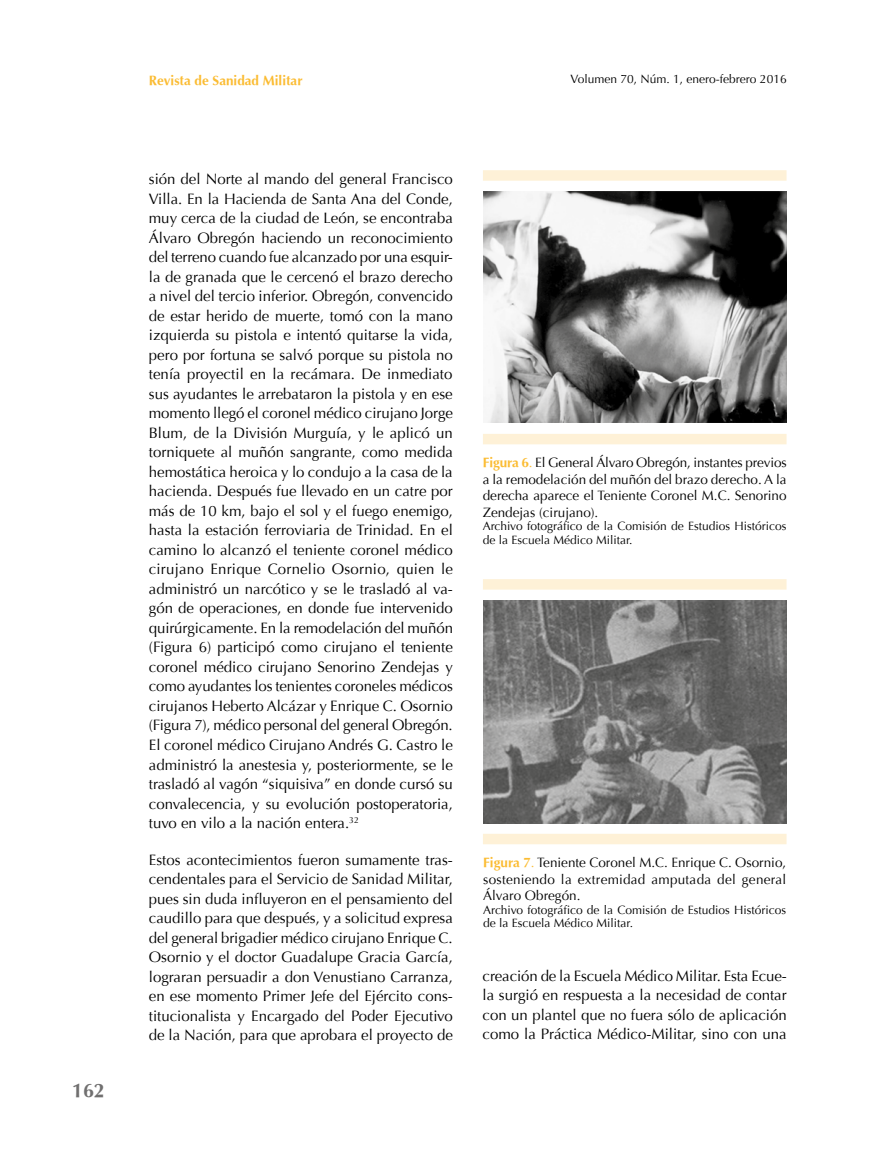
<style>
.page{position:relative;width:893px;height:1149px;background:#fff}
.page>*{position:absolute;margin:0;border:0;box-sizing:border-box;transform-origin:0 0}
.t1{font:700 19.5px "Optima";color:#706f6f}
.t2{font:15px/19.5px "Optima";color:#000;text-align:justify}
.t3{font:13.5px/16.5px "Optima";color:#000;text-align:justify}
.t4{font:700 13.5px "Optima";color:#fbbc33}
.t5{font:12px/13.5px "Optima";color:#000}
.s1{font-weight:700;color:#fbbc33}
.s2{color:#fbbc33}
</style>
<div class="page">
<div style="left:483px;top:433px;width:303px;height:11px;background:#fef1d7"></div>
<div style="left:483px;top:833px;width:303px;height:11px;background:#fef1d7"></div>
<div style="left:483px;top:170px;width:303px;height:11px;background:#fef1d7"></div>
<div style="left:483px;top:579px;width:303px;height:10px;background:#fef1d7"></div>
<img style="left:483px;top:191px;width:303px;height:231px">
<img style="left:484px;top:600px;width:303px;height:223px">
<h1 class="t1" style="left:72px;top:1079px;width:34px">162</h1>
<p class="t4" style="left:149px;top:72px;width:155px">Revista de Sanidad Militar</p>
<p class="t5" style="left:571px;top:72px;width:218px">Volumen 70, Núm. 1, enero-febrero 2016</p>
<p class="t2" style="left:149px;top:169px;width:306px">sión del Norte al mando del general Francisco Villa. En la Hacienda de Santa Ana del Conde, muy cerca de la ciudad de León, se encontraba Álvaro Obregón haciendo un reconocimiento del terreno cuando fue alcanzado por una esquir&shy;la de granada que le cercenó el brazo derecho a nivel del tercio inferior. Obregón, convencido de estar herido de muerte, tomó con la mano izquierda su pistola e intentó quitarse la vida, pero por fortuna se salvó porque su pistola no tenía proyectil en la recámara. De inmediato sus ayudantes le arrebataron la pistola y en ese momento llegó el coronel médico cirujano Jorge Blum, de la División Murguía, y le aplicó un torniquete al muñón sangrante, como medida hemostática heroica y lo condujo a la casa de la hacienda. Después fue llevado en un catre por más de 10 km, bajo el sol y el fuego enemigo, hasta la estación ferroviaria de Trinidad. En el camino lo alcanzó el teniente coronel médico cirujano Enrique Cornelio Osornio, quien le administró un narcótico y se le trasladó al va&shy;gón de operaciones, en donde fue intervenido quirúrgicamente. En la remodelación del muñón (Figura 6) participó como cirujano el teniente coronel médico cirujano Senorino Zendejas y como ayudantes los tenientes coroneles médicos cirujanos Heberto Alcázar y Enrique C. Osornio (Figura 7), médico personal del general Obregón.<br>El coronel médico Cirujano Andrés G. Castro le administró la anestesia y, posteriormente, se le trasladó al vagón “siquisiva” en donde cursó su convalecencia, y su evolución postoperatoria, tuvo en vilo a la nación entera.<sup>32</sup></p>
<p class="t2" style="left:149px;top:849px;width:306px">Estos acontecimientos fueron sumamente tras&shy;cendentales para el Servicio de Sanidad Militar, pues sin duda influyeron en el pensamiento del caudillo para que después, y a solicitud expresa del general brigadier médico cirujano Enrique C.<br>Osornio y el doctor Guadalupe Gracia García, lograran persuadir a don Venustiano Carranza, en ese momento Primer Jefe del Ejército cons&shy;titucionalista y Encargado del Poder Ejecutivo de la Nación, para que aprobara el proyecto de</p>
<p class="t3" style="left:483px;top:454px;width:305px"><span class="s1">Figura 6</span><span class="s2">.</span> El General Álvaro Obregón, instantes previos a la remodelación del muñón del brazo derecho. A la derecha aparece el Teniente Coronel M.C. Senorino Zendejas (cirujano).</p>
<p class="t5" style="left:483px;top:519px;width:305px">Archivo fotográfico de la Comisión de Estudios Históricos de la Escuela Médico Militar.</p>
<p class="t3" style="left:483px;top:854px;width:305px"><span class="s1">Figura 7</span><span class="s2">.</span> Teniente Coronel M.C. Enrique C. Osornio, sosteniendo la extremidad amputada del general Álvaro Obregón.</p>
<p class="t5" style="left:483px;top:902px;width:304px">Archivo fotográfico de la Comisión de Estudios Históricos de la Escuela Médico Militar.</p>
<p class="t2" style="left:483px;top:965px;width:306px">creación de la Escuela Médico Militar. Esta Ecue&shy;la surgió en respuesta a la necesidad de contar con un plantel que no fuera sólo de aplicación como la Práctica Médico-Militar, sino con una</p>
</div>
